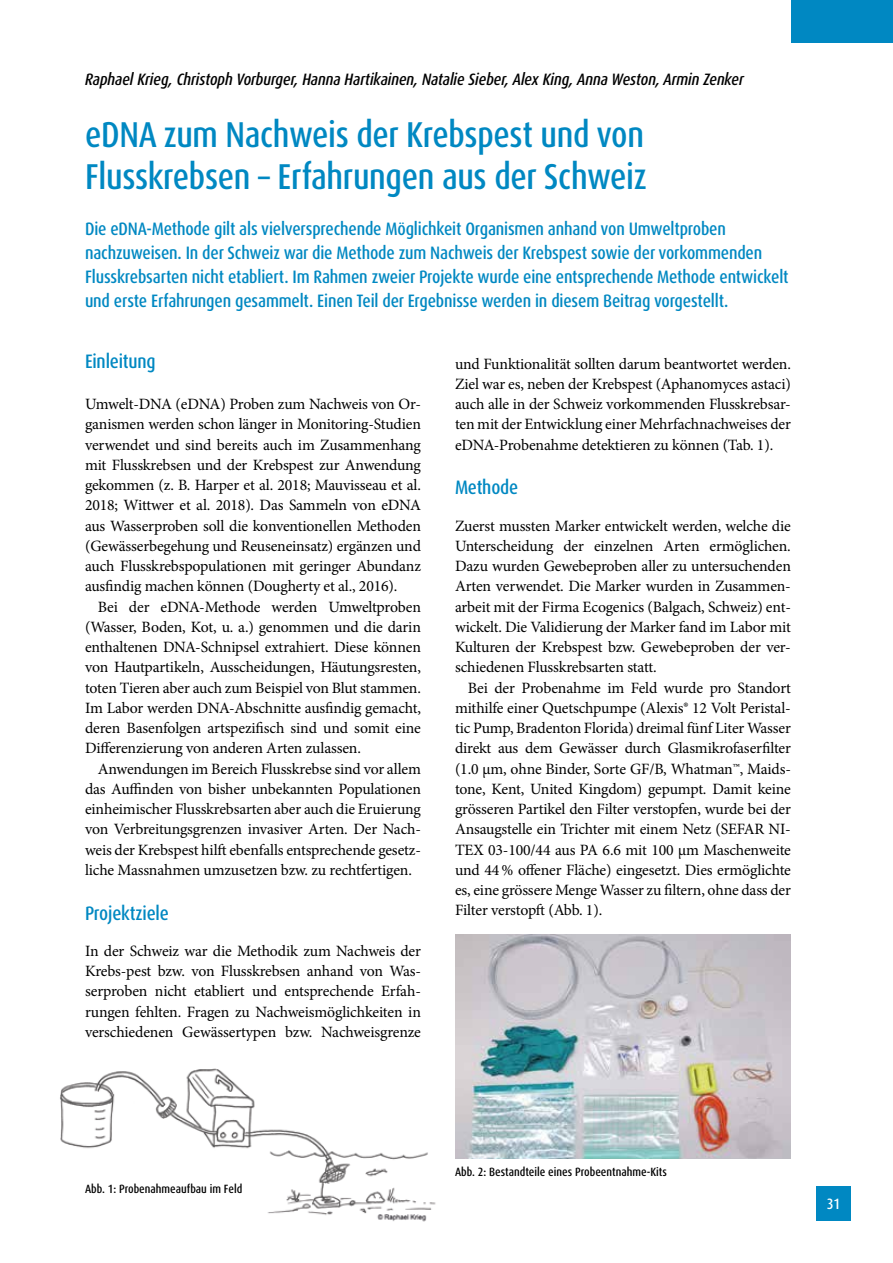
<style>
.page{position:relative;width:893px;height:1263px;background:#fff}
.page>*{position:absolute;margin:0;border:0;box-sizing:border-box;transform-origin:0 0}
.t1{font:500 condensed 36px/42px "Dax Pro";letter-spacing:-.01em;color:#0088c2}
.t2{font:500 condensed 19.5px "Dax Pro";letter-spacing:-.01em;color:#0088c2}
.t3{font:500 condensed 18px/24px "Dax Pro";letter-spacing:-.01em;color:#0088c2}
.t4{font:italic 500 condensed 16.5px "Dax Pro";letter-spacing:-.01em;color:#000}
.t5{font:15.75px/20.2px "Minion Pro";letter-spacing:-.01em;color:#000;text-align:justify}
.t6{font:500 condensed 15px "Dax Pro";color:#fff}
.t7{font:500 condensed 12px "Dax Pro";color:#000}
</style>
<div class="page">
<div style="left:791px;top:0;width:102px;height:43px;background:#0088c2"></div>
<div style="left:816px;top:1186px;width:34px;height:34px;background:#0088c2"></div>
<img style="left:60px;top:1068px;width:376px;height:154px">
<img style="left:455px;top:934px;width:336px;height:224px">
<p class="t4" style="left:85px;top:69px;width:660px">Raphael Krieg, Christoph Vorburger, Hanna Hartikainen, Natalie Sieber, Alex King, Anna Weston, Armin Zenker</p>
<h1 class="t1" style="left:85px;top:114px;width:563px">eDNA zum Nachweis der Krebspest und von<br>Flusskrebsen – Erfahrungen aus der Schweiz</h1>
<p class="t3" style="left:85px;top:216px;width:705px">Die eDNA-Methode gilt als vielversprechende Möglichkeit Organismen anhand von Umweltproben nachzuweisen. In der Schweiz war die Methode zum Nachweis der Krebspest sowie der vorkommenden Flusskrebsarten nicht etabliert. Im Rahmen zweier Projekte wurde eine entsprechende Methode entwickelt und erste Erfahrungen gesammelt. Einen Teil der Ergebnisse werden in diesem Beitrag vorgestellt.</p>
<p class="t2" style="left:85px;top:349px;width:72px">Einleitung</p>
<p class="t5" style="left:85px;top:394px;width:337px">Umwelt-DNA (eDNA) Proben zum Nachweis von Or&shy;ganismen werden schon länger in Monitoring-Studien verwendet und sind bereits auch im Zusammenhang mit Flusskrebsen und der Krebspest zur Anwendung gekommen (z. B. Harper et al. 2018; Mauvisseau et al.<br>2018; Wittwer et al. 2018). Das Sammeln von eDNA aus Wasserproben soll die konventionellen Methoden (Gewässerbegehung und Reuseneinsatz) ergänzen und auch Flusskrebspopulationen mit geringer Abundanz ausfindig machen können (Dougherty et al., 2016).</p>
<p class="t5" style="left:85px;top:597px;width:337px;text-indent:13px">Bei der eDNA-Methode werden Umweltproben (Wasser, Boden, Kot, u. a.) genommen und die darin enthaltenen DNA-Schnipsel extrahiert. Diese können von Hautpartikeln, Ausscheidungen, Häutungsresten, toten Tieren aber auch zum Beispiel von Blut stammen.<br>Im Labor werden DNA-Abschnitte ausfindig gemacht, deren Basenfolgen artspezifisch sind und somit eine Differenzierung von anderen Arten zulassen.</p>
<p class="t5" style="left:85px;top:759px;width:337px;text-indent:13px">Anwendungen im Bereich Flusskrebse sind vor allem das Auffinden von bisher unbekannten Populationen einheimischer Flusskrebsarten aber auch die Eruierung von Verbreitungsgrenzen invasiver Arten. Der Nach&shy;weis der Krebspest hilft ebenfalls entsprechende gesetz&shy;liche Massnahmen umzusetzen bzw. zu rechtfertigen.</p>
<p class="t2" style="left:85px;top:900px;width:85px">Projektziele</p>
<p class="t5" style="left:85px;top:941px;width:337px">In der Schweiz war die Methodik zum Nachweis der Krebs‑pest bzw. von Flusskrebsen anhand von Was&shy;serproben nicht etabliert und entsprechende Erfah&shy;rungen fehlten. Fragen zu Nachweismöglichkeiten in verschiedenen Gewässertypen bzw. Nachweisgrenze</p>
<p class="t5" style="left:455px;top:353px;width:337px">und Funktionalität sollten darum beantwortet werden.<br>Ziel war es, neben der Krebspest (Aphanomyces astaci) auch alle in der Schweiz vorkommenden Flusskrebsar&shy;ten mit der Entwicklung einer Mehrfachnachweises der eDNA-Probenahme detektieren zu können (Tab. 1).</p>
<p class="t2" style="left:455px;top:475px;width:65px">Methode</p>
<p class="t5" style="left:455px;top:515px;width:337px">Zuerst mussten Marker entwickelt werden, welche die Unterscheidung der einzelnen Arten ermöglichen.<br>Dazu wurden Gewebeproben aller zu untersuchenden Arten verwendet. Die Marker wurden in Zusammen&shy;arbeit mit der Firma Ecogenics (Balgach, Schweiz) ent&shy;wickelt. Die Validierung der Marker fand im Labor mit Kulturen der Krebspest bzw. Gewebeproben der ver&shy;schiedenen Flusskrebsarten statt.</p>
<p class="t5" style="left:455px;top:677px;width:337px;text-indent:13px">Bei der Probenahme im Feld wurde pro Standort mithilfe einer Quetschpumpe (Alexis® 12 Volt Peristal&shy;tic Pump, Bradenton Florida) dreimal fünf Liter Wasser direkt aus dem Gewässer durch Glasmikrofaserfilter (1.0 µm, ohne Binder, Sorte GF/B, Whatman™, Maids&shy;tone, Kent, United Kingdom) gepumpt. Damit keine grösseren Partikel den Filter verstopfen, wurde bei der Ansaugstelle ein Trichter mit einem Netz (SEFAR NI-TEX 03-100/44 aus PA 6.6 mit 100 µm Maschenweite und 44 % offener Fläche) eingesetzt. Dies ermöglichte es, eine grössere Menge Wasser zu filtern, ohne dass der Filter verstopft (Abb. 1).</p>
<p class="t7" style="left:85px;top:1181px;width:159px">Abb. 1: Probenahmeaufbau im Feld</p>
<p class="t7" style="left:455px;top:1164px;width:214px">Abb. 2: Bestandteile eines Probeentnahme-Kits</p>
<p class="t6" style="left:827px;top:1194px;width:15px">31</p>
</div>
